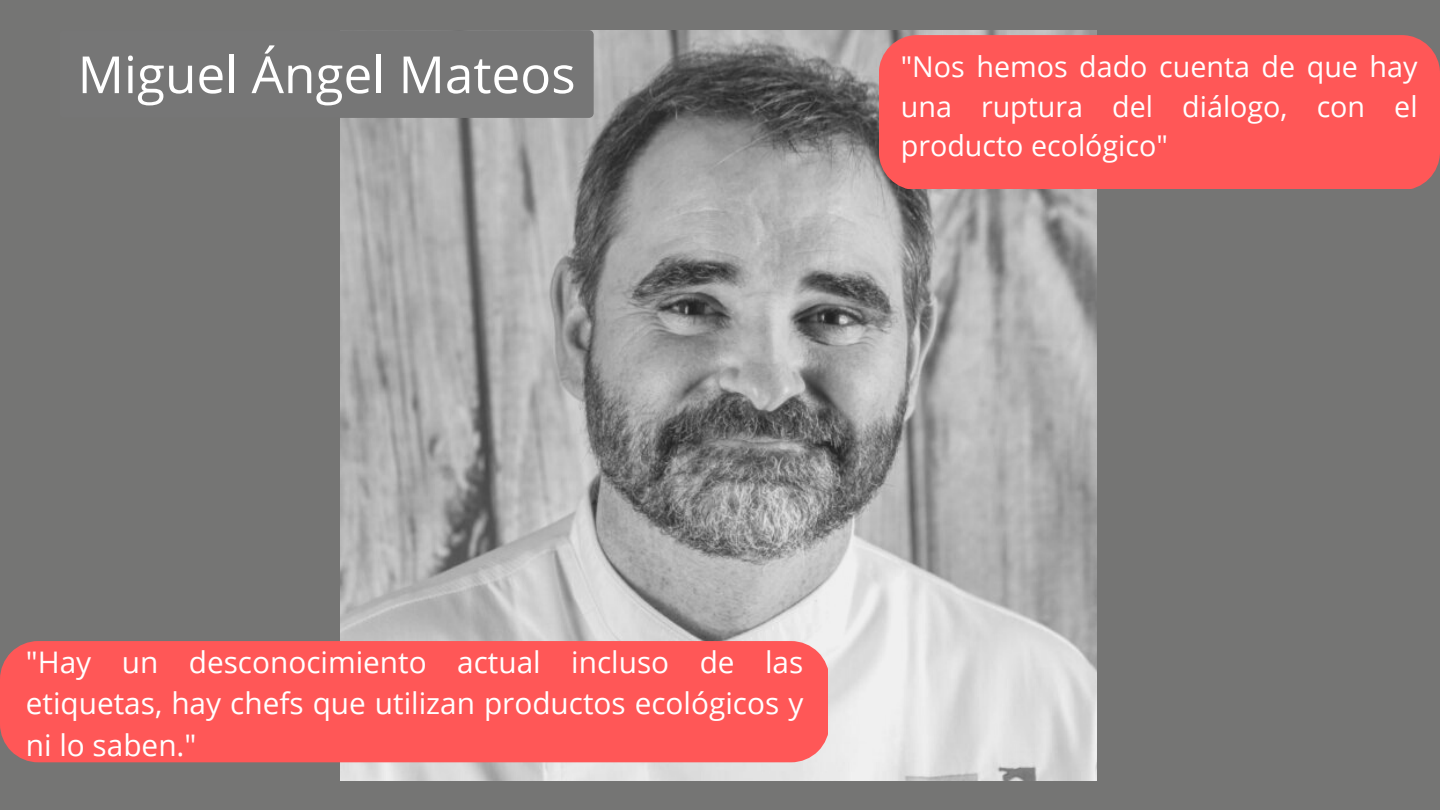
<style>
.page{position:relative;width:1440px;height:810px;background:#757574}
.page>*{position:absolute;margin:0;border:0;box-sizing:border-box;transform-origin:0 0}
.t1{font:51.3px "Open Sans";color:#fff}
.t2{font:29.8px/41.2px "Open Sans";color:#fff;text-align:justify}
.t3{font:28.7px/39.7px "Open Sans";color:#fff;text-align:justify}
</style>
<div class="page">
<img style="left:340px;top:30px;width:756px;height:750px">
<div style="left:0;top:641px;width:828px;height:121px;background:#ff5757"></div>
<div style="left:879px;top:35px;width:561px;height:153px;background:#ff5757"></div>
<svg style="left:340px;top:30px;width:254px;height:88px"></svg>
<h1 class="t1" style="left:78px;top:38px;width:499px">Miguel Ángel Mateos</h1>
<p class="t3" style="left:901px;top:46px;width:518px">"Nos hemos dado cuenta de que hay una ruptura del diálogo, con el producto ecológico"</p>
<p class="t2" style="left:26px;top:641px;width:779px">"Hay un desconocimiento actual incluso de las etiquetas, hay chefs que utilizan productos ecológicos y ni lo saben."</p>
</div>
